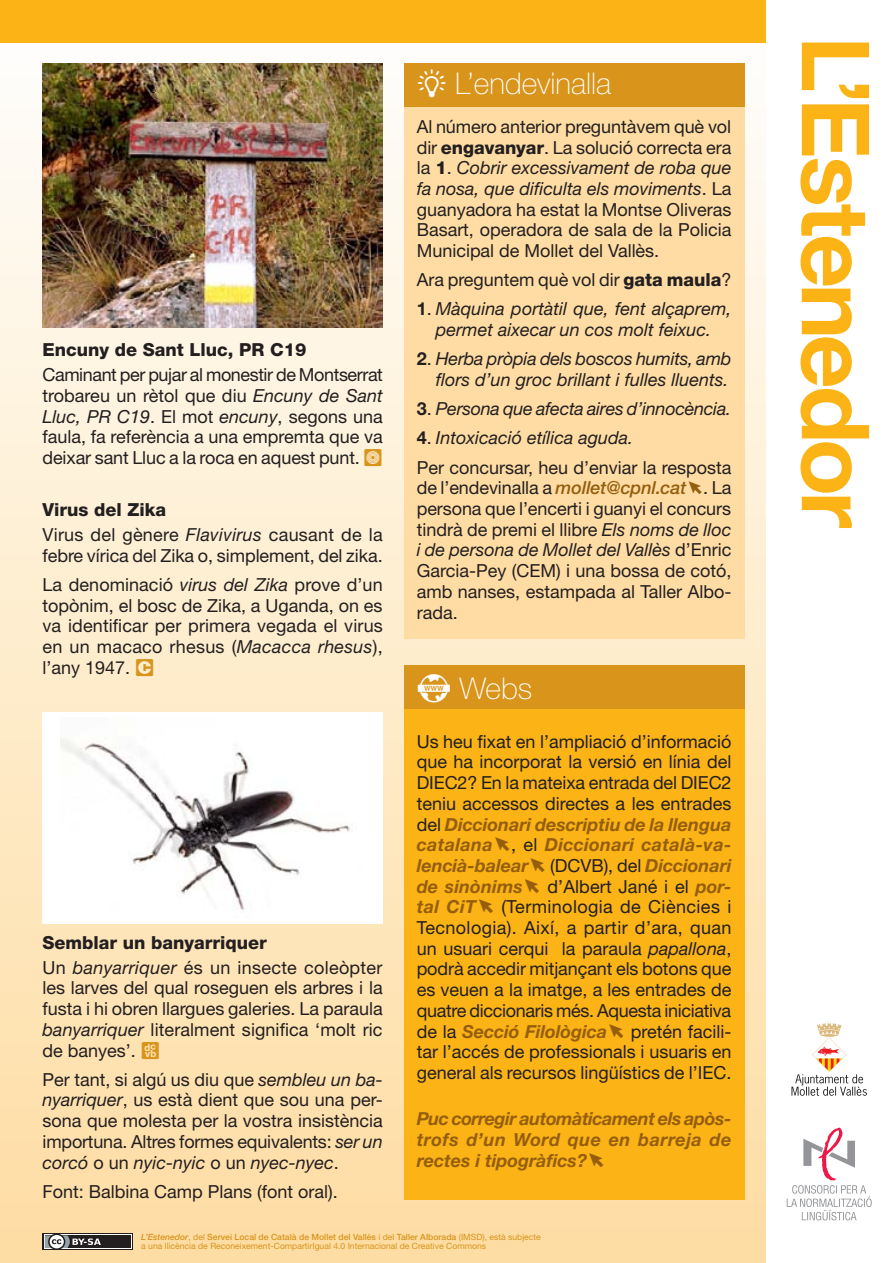
<style>
.page{position:relative;width:893px;height:1263px;background:#fff}
.page>*{position:absolute;margin:0;border:0;box-sizing:border-box;transform-origin:0 0}
.t1{font:100 30px "Helvetica Neue LT Std";color:#fff}
.t2{font:18px/20.7px "Helvetica Neue LT Std";color:#231f20;text-align:justify}
.t3{font:italic 18px/20.7px "Helvetica Neue LT Std";color:#231f20;text-align:center}
.t4{font:italic 700 18px/20.7px "Helvetica Neue LT Std";color:#955e0e;text-align:justify}
.t5{font:800 18px "Helvetica Neue LT Std";color:#231f20}
.t6{font:8.7px/8.7px "Helvetica Neue LT Std";color:#d8941b}
.s1{font-style:italic}
.s2{font-family:"Estenedor";color:#d8941b}
.s3{font-weight:800}
.s4{font-family:"Estenedor";font-weight:400}
.s5{font-weight:700;font-style:normal}
.s6{font-style:normal}
.s7{font-weight:700}
.s8{font-weight:500;font-style:italic;color:#955e0e}
.s9{font-family:"Estenedor";font-size:16.5px;color:#955e0e}
.s10{font-weight:700;font-style:italic;color:#955e0e}
.s11{font-family:"Estenedor";color:#955e0e}
.s12{font-family:"Estenedor";font-weight:400;font-style:normal}
.s13{font-weight:500;font-style:italic}
.s14{font-weight:500}
</style>
<div class="page">
<div style="left:0;top:9px;width:765px;height:1254px;background:linear-gradient(to bottom,#fbfaf6,#ffdea3)"></div>
<div style="left:0;top:0;width:765px;height:43px;background:#fbb316"></div>
<svg style="left:791px;top:1023px;width:76px;height:73px"></svg>
<svg style="left:787px;top:1127px;width:85px;height:93px"></svg>
<div style="left:43px;top:1233px;width:90px;height:17px;background:#fff"></div>
<svg style="left:44px;top:1235px;width:87px;height:13px"></svg>
<div style="left:45px;top:1235px;width:85px;height:13px;background:#231f20"></div>
<svg style="left:45px;top:1233px;width:56px;height:17px"></svg>
<svg style="left:800px;top:43px;width:69px;height:485px"></svg>
<div style="left:404px;top:107px;width:340px;height:532px;background:#fedca3"></div>
<div style="left:404px;top:64px;width:340px;height:43px;background:#d8941b"></div>
<div style="left:404px;top:709px;width:340px;height:490px;background:#fbb316"></div>
<div style="left:404px;top:665px;width:340px;height:44px;background:#d8941b"></div>
<img style="left:43px;top:64px;width:340px;height:264px">
<div style="left:43px;top:712px;width:340px;height:212px;background:#fff"></div>
<img style="left:60px;top:737px;width:290px;height:173px">
<p class="t5" style="left:43px;top:339px;width:266px">Encuny de Sant Lluc, PR C19</p>
<p class="t2" style="left:43px;top:364px;width:342px">Caminant per pujar al monestir de Montserrat trobareu un rètol que diu <span class="s1">Encuny de Sant Lluc, PR C19</span>. El mot <span class="s1">encuny</span>, segons una faula, fa referència a una empremta que va deixar sant Lluc a la roca en aquest punt. <span class="s2">P</span></p>
<p class="t2" style="left:43px;top:497px;width:342px;line-height:24.9px"><span class="s3">Virus del Zika<br></span>Virus del gènere <span class="s1">Flavivirus</span> causant de la</p>
<p class="t2" style="left:43px;top:540px;width:342px;line-height:29.2px">febre vírica del Zika o, simplement, del zika.<br>La denominació <span class="s1">virus del Zika</span> prove d’un</p>
<p class="t2" style="left:43px;top:595px;width:342px">topònim, el bosc de Zika, a Uganda, on es va identificar per primera vegada el virus en un macaco rhesus (<span class="s1">Macacca rhesus</span>), l’any 1947. <span class="s2">U</span></p>
<p class="t2" style="left:43px;top:930px;width:342px;line-height:24.9px"><span class="s3">Semblar un banyarriquer<br></span>Un <span class="s1">banyarriquer</span> és un insecte coleòpter</p>
<p class="t2" style="left:43px;top:977px;width:342px">les larves del qual roseguen els arbres i la fusta i hi obren llargues galeries. La paraula <span class="s1">banyarriquer</span> literalment significa ‘molt ric de banyes’. <span class="s2">M</span></p>
<p class="t2" style="left:43px;top:1069px;width:342px">Per tant, si algú us diu que <span class="s1">sembleu un ba&shy;nyarriquer</span>, us està dient que sou una per&shy;sona que molesta per la vostra insistència importuna. Altres formes equivalents: <span class="s1">ser un corcó</span> o un <span class="s1">nyic-nyic</span> o un <span class="s1">nyec-nyec</span>.</p>
<p class="t2" style="left:43px;top:1181px;width:297px">Font: Balbina Camp Plans (font oral).</p>
<h1 class="t1" style="left:417px;top:66px;width:196px"><span class="s4">d</span> L’endevinalla</h1>
<p class="t2" style="left:417px;top:116px;width:316px">Al número anterior preguntàvem què vol dir <span class="s3">engavanyar</span>. La solució correcta era la <span class="s3">1</span>. <span class="s1">Cobrir excessivament de roba que fa nosa, que dificulta els moviments</span>. La guanyadora ha estat la Montse Oliveras Basart, operadora de sala de la Policia Municipal de Mollet del Vallès.</p>
<p class="t2" style="left:417px;top:269px;width:316px">Ara preguntem què vol dir <span class="s3">gata maula</span>?</p>
<p class="t3" style="left:417px;top:298px;width:316px"><span class="s5">1</span><span class="s6">.</span> Màquina portàtil que, fent alçaprem, permet aixecar un cos molt feixuc.</p>
<p class="t3" style="left:417px;top:348px;width:316px;text-align:right"><span class="s5">2</span><span class="s6">.</span> Herba pròpia dels boscos humits, amb flors d’un groc brillant i fulles lluents.</p>
<p class="t3" style="left:417px;top:398px;width:316px"><span class="s5">3</span><span class="s6">.</span> Persona que afecta aires d’innocència.</p>
<p class="t2" style="left:417px;top:423px;width:316px;line-height:29.2px"><span class="s7">4</span>. <span class="s1">Intoxicació etílica aguda.<br></span>Per concursar, heu d’enviar la resposta</p>
<p class="t2" style="left:417px;top:477px;width:316px">de l’endevinalla a <span class="s8">mollet@cpnl.cat</span><span class="s9">a</span>. La persona que l’encerti i guanyi el concurs tindrà de premi el llibre <span class="s1">Els noms de lloc i de persona de Mollet del Vallès</span> d’Enric Garcia-Pey (CEM) i una bossa de cotó, amb nanses, estampada al Taller Albo&shy;rada.</p>
<h1 class="t1" style="left:417px;top:671px;width:117px"><span class="s4">A</span> Webs</h1>
<p class="t2" style="left:417px;top:731px;width:316px">Us heu fixat en l’ampliació d’informació que ha incorporat la versió en línia del DIEC2? En la mateixa entrada del DIEC2 teniu accessos directes a les entrades del <span class="s10">Diccionari descriptiu de la llengua catalana</span><span class="s11">a</span>, el <span class="s10">Diccionari català-va&shy;lencià-balear</span><span class="s11">a</span> (DCVB), del <span class="s10">Diccionari de sinònims</span><span class="s11">a</span> d’Albert Jané i el <span class="s10">por&shy;tal CiT</span><span class="s11">a</span> (Terminologia de Ciències i Tecnologia). Així, a partir d’ara, quan un usuari cerqui la paraula <span class="s1">papallona</span>, podrà accedir mitjançant els botons que es veuen a la imatge, a les entrades de quatre diccionaris més. Aquesta iniciativa de la <span class="s10">Secció Filològica</span><span class="s11">a</span> pretén facili&shy;tar l’accés de professionals i usuaris en general als recursos lingüístics de l’IEC.</p>
<p class="t4" style="left:417px;top:1108px;width:316px">Puc corregir automàticament els apòs&shy;trofs d’un Word que en barreja de rectes i tipogràfics?<span class="s12">a</span></p>
<p class="t6" style="left:141px;top:1233px;width:401px"><span class="s13">L’Estenedor</span>, del <span class="s14">Servei Local de Català de Mollet del Vallès</span> i del <span class="s14">Taller Alborada</span> (IMSD), està subjecte a una llicència de Reconeixement-CompartirIgual 4.0 Internacional de Creative Commons</p>
</div>
